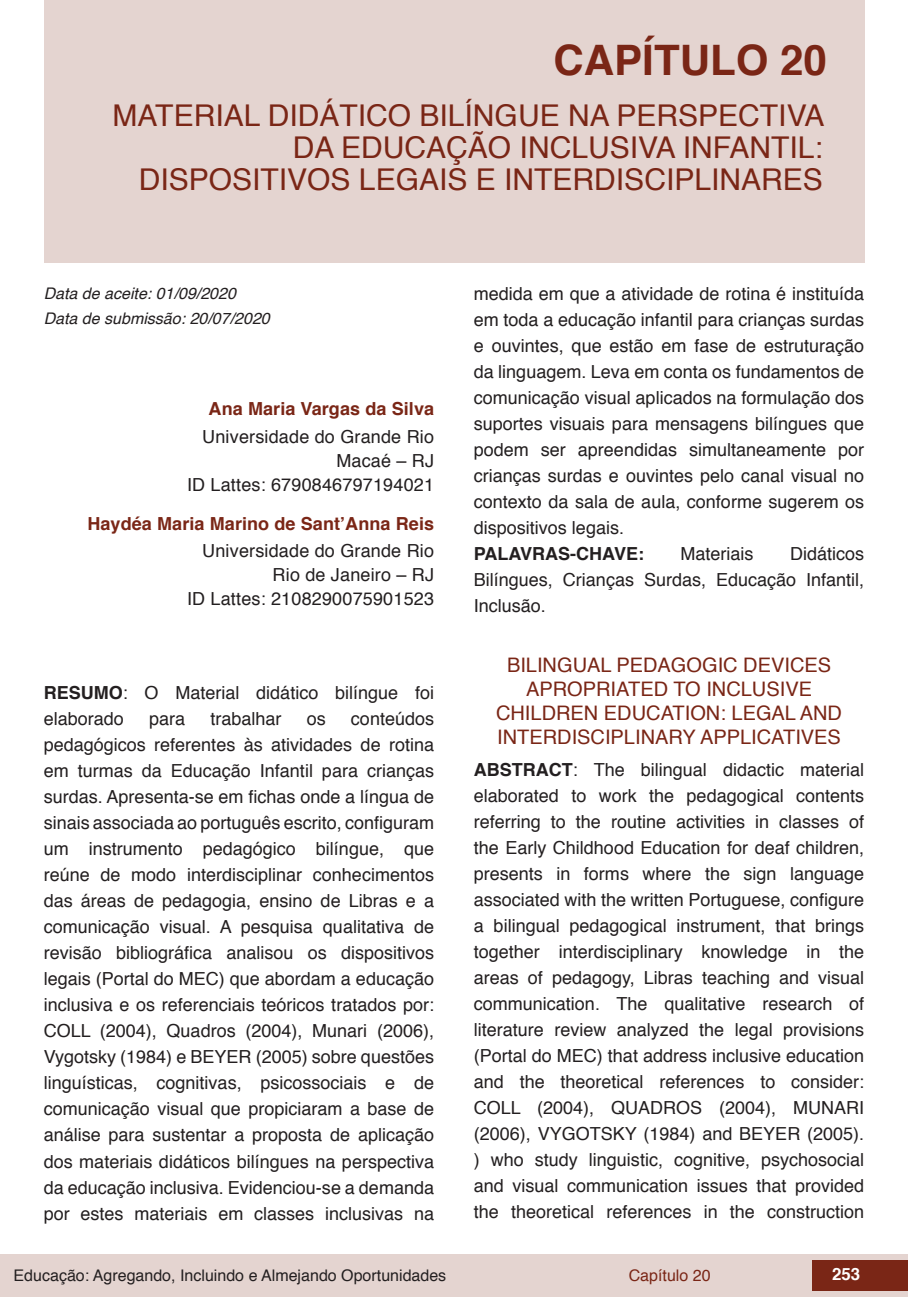
<style>
.page{position:relative;width:908px;height:1304px;background:#fff}
.page>*{position:absolute;margin:0;border:0;box-sizing:border-box;transform-origin:0 0}
.capítulos{font:700 42px "Helvetica";color:#7a2616}
.nome_artigos{font:30px/32px "Helvetica";color:#7a2616;text-align:right}
.título_Inglês{font:20px/24px "Helvetica";color:#7a2616;text-align:center}
.Resumos_e_PC_TXT{font:18px/26px "Helvetica";color:#231f20;text-align:justify}
.info_autores{font:18px "Helvetica";letter-spacing:.01em;color:#231f20}
.nome_autores{font:700 18px "Helvetica";letter-spacing:.005em;color:#7a2616}
.Resumos_e_PC_TXT-2{font:700 18px "Helvetica";color:#231f20}
.t1{font:700 16.8px "Helvetica";color:#fff}
.t2{font:16px "Helvetica";color:#231f20}
.data{font:italic 16px "Helvetica";color:#231f20}
.t3{font:16px "Helvetica";color:#7a2616}
.s1{font-weight:700}
</style>
<div class="page">
<div style="left:0;top:1254px;width:906px;height:43px;background:#e4d4d0"></div>
<div style="left:812px;top:1261px;width:95px;height:30px;background:#7a2616"></div>
<div style="left:44px;top:0;width:819px;height:263px;background:#e4d4d0"></div>
<p class="capítulos" style="left:553px;top:26px;width:275px">CAPÍTULO 20</p>
<p class="nome_artigos" style="left:112px;top:101px;width:713px">MATERIAL DIDÁTICO BILÍNGUE NA PERSPECTIVA<br>DA EDUCAÇÃO INCLUSIVA INFANTIL:<br>DISPOSITIVOS LEGAIS E INTERDISCIPLINARES</p>
<p class="data" style="left:44px;top:280px;width:194px">Data de aceite: 01/09/2020</p>
<p class="data" style="left:44px;top:306px;width:227px">Data de submissão: 20/07/2020</p>
<p class="nome_autores" style="left:208px;top:395px;width:227px">Ana Maria Vargas da Silva</p>
<p class="info_autores" style="left:202px;top:423px;width:233px">Universidade do Grande Rio</p>
<p class="info_autores" style="left:336px;top:447px;width:99px">Macaé – RJ</p>
<p class="info_autores" style="left:187px;top:471px;width:248px">ID Lattes: 6790846797194021</p>
<p class="nome_autores" style="left:87px;top:509px;width:348px">Haydéa Maria Marino de Sant’Anna Reis</p>
<p class="info_autores" style="left:202px;top:537px;width:233px">Universidade do Grande Rio</p>
<p class="info_autores" style="left:272px;top:561px;width:163px">Rio de Janeiro – RJ</p>
<p class="info_autores" style="left:187px;top:585px;width:248px">ID Lattes: 2108290075901523</p>
<p class="Resumos_e_PC_TXT" style="left:44px;top:681px;width:392px"><span class="s1">RESUMO</span>: O Material didático bilíngue foi elaborado</p>
<p class="Resumos_e_PC_TXT" style="left:44px;top:707px;width:392px;text-indent:307px">conteúdos pedagógicos referentes às atividades de rotina em turmas da Educação Infantil para crianças surdas. Apresenta-se em fichas onde a língua de sinais associada ao português escrito, configuram um instrumento pedagógico bilíngue, que reúne de modo interdisciplinar conhecimentos das áreas de pedagogia, ensino de Libras e a comunicação visual. A pesquisa qualitativa de revisão bibliográfica analisou os dispositivos legais (Portal do MEC) que abordam a educação inclusiva e os referenciais teóricos tratados por:<br>COLL (2004), Quadros (2004), Munari (2006), Vygotsky (1984) e BEYER (2005) sobre questões linguísticas, cognitivas, psicossociais e de comunicação visual que propiciaram a base de análise para sustentar a proposta de aplicação dos materiais didáticos bilíngues na perspectiva da educação inclusiva. Evidenciou-se a demanda por estes materiais em classes inclusivas na</p>
<p class="Resumos_e_PC_TXT" style="left:149px;top:707px;width:38px">para</p>
<p class="Resumos_e_PC_TXT" style="left:210px;top:707px;width:73px">trabalhar</p>
<p class="Resumos_e_PC_TXT" style="left:306px;top:707px;width:21px">os</p>
<p class="Resumos_e_PC_TXT" style="left:473px;top:281px;width:392px">medida em que a atividade de rotina é instituída em toda a educação infantil para crianças surdas e ouvintes, que estão em fase de estruturação da linguagem. Leva em conta os fundamentos de comunicação visual aplicados na formulação dos suportes visuais para mensagens bilíngues que podem ser apreendidas simultaneamente por crianças surdas e ouvintes pelo canal visual no contexto da sala de aula, conforme sugerem os dispositivos legais.</p>
<p class="Resumos_e_PC_TXT-2" style="left:473px;top:539px;width:172px">PALAVRAS-CHAVE:</p>
<p class="Resumos_e_PC_TXT" style="left:680px;top:541px;width:75px">Materiais</p>
<p class="Resumos_e_PC_TXT" style="left:473px;top:541px;width:392px;text-indent:316px">Didáticos Bilíngues, Crianças Surdas, Educação Infantil, Inclusão.</p>
<p class="título_Inglês" style="left:496px;top:654px;width:347px">BILINGUAL PEDAGOGIC DEVICES<br>APROPRIATED TO INCLUSIVE<br>CHILDREN EDUCATION: LEGAL AND<br>INTERDISCIPLINARY APPLICATIVES</p>
<p class="Resumos_e_PC_TXT" style="left:473px;top:757px;width:392px"><span class="s1">ABSTRACT</span>: The bilingual didactic material elaborated to work the pedagogical contents referring to the routine activities in classes of the Early Childhood Education for deaf children, presents in forms where the sign language associated with the written Portuguese, configure a bilingual pedagogical instrument, that brings together interdisciplinary knowledge in the areas of pedagogy, Libras teaching and visual communication. The qualitative research of literature review analyzed the legal provisions (Portal do MEC) that address inclusive education and the theoretical references to consider:<br>COLL (2004), QUADROS (2004), MUNARI (2006), VYGOTSKY (1984) and BEYER (2005). ) who study linguistic, cognitive, psychosocial and visual communication issues that provided the theoretical references in the construction</p>
<p class="t2" style="left:14px;top:1263px;width:434px">Educação: Agregando, Incluindo e Almejando Oportunidades</p>
<p class="t3" style="left:628px;top:1263px;width:83px">Capítulo 20</p>
<p class="t1" style="left:831px;top:1261px;width:30px">253</p>
</div>
